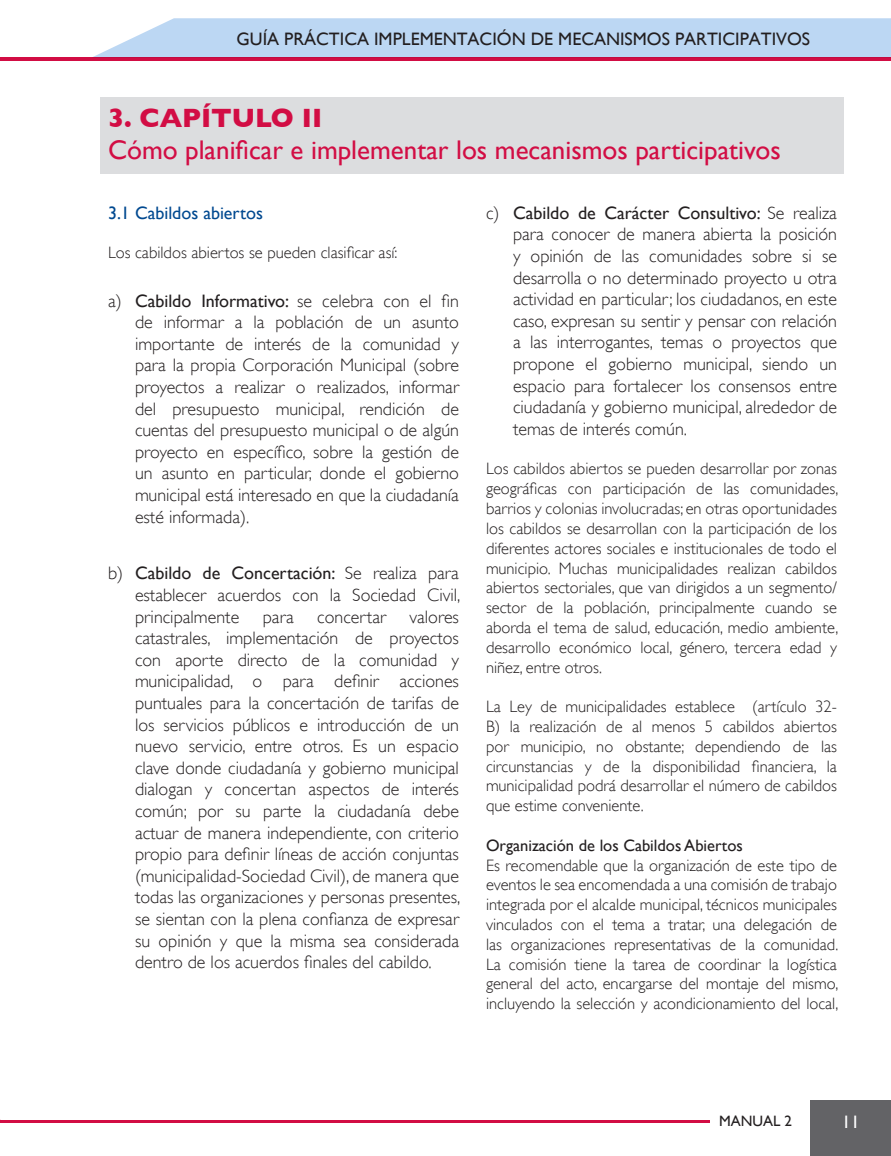
<style>
.page{position:relative;width:891px;height:1156px;background:#fff}
.page>*{position:absolute;margin:0;border:0;box-sizing:border-box;transform-origin:0 0}
.Titulo_18{font:27px "Gill Sans";color:#d20d44}
.Titulo_18-2{font:700 27px "Gill Sans";color:#d20d44}
.t1{font:300 18px/21.6px "Gill Sans";color:#231f20;text-align:justify}
.t2{font:18px "Gill Sans";color:#231f20}
.t3{font:18px "Gill Sans";color:#014990}
.t4{font:18px "Gill Sans";color:#fff}
.t5{font:300 16.5px/19.8px "Gill Sans";color:#231f20;text-align:justify}
.t6{font:16.5px "Gill Sans";color:#231f20}
.t7{font:15px "Gill Sans";color:#231f20}
.s1{font-weight:400}
</style>
<div class="page">
<div style="left:811px;top:1101px;width:80px;height:55px;background:#636366"></div>
<svg style="left:0;top:57px;width:891px;height:4px;background:#ce0c43"></svg>
<svg style="left:93px;top:18px;width:798px;height:39px;background:#c0d9f3"></svg>
<hr style="left:0;top:1120px;width:710px;height:2px;background:#d20d44">
<div style="left:101px;top:97px;width:743px;height:76px;background:#dcdddf"></div>
<p class="t2" style="left:237px;top:28px;width:575px">GUÍA PRÁCTICA IMPLEMENTACIÓN DE MECANISMOS PARTICIPATIVOS</p>
<p class="Titulo_18-2" style="left:108px;top:102px;width:216px">3. CAPÍTULO II</p>
<p class="Titulo_18" style="left:108px;top:134px;width:674px">Cómo planificar e implementar los mecanismos participativos</p>
<p class="t3" style="left:108px;top:202px;width:156px">3.1 Cabildos abiertos</p>
<p class="t5" style="left:108px;top:242px;width:291px">Los cabildos abiertos se pueden clasificar así:</p>
<p class="t1" style="left:135px;top:289px;width:326px;text-indent:-27px">a) <span class="s1">Cabildo Informativo:</span> se celebra con el fin de informar a la población de un asunto importante de interés de la comunidad y para la propia Corporación Municipal (sobre proyectos a realizar o realizados, informar del presupuesto municipal, rendición de cuentas del presupuesto municipal o de algún proyecto en específico, sobre la gestión de un asunto en particular, donde el gobierno municipal está interesado en que la ciudadanía esté informada).</p>
<p class="t1" style="left:135px;top:562px;width:327px;text-indent:-27px">b) <span class="s1">Cabildo de Concertación:</span> Se realiza para establecer acuerdos con la Sociedad Civil, principalmente</p>
<p class="t1" style="left:135px;top:605px;width:327px;text-indent:275px">valores catastrales, implementación de proyectos con aporte directo de la comunidad y municipalidad, o para definir acciones puntuales para la concertación de tarifas de los servicios públicos e introducción de un nuevo servicio, entre otros. Es un espacio clave donde ciudadanía y gobierno municipal dialogan y concertan aspectos de interés común; por su parte la ciudadanía debe actuar de manera independiente, con criterio propio para definir líneas de acción conjuntas (municipalidad-Sociedad Civil), de manera que todas las organizaciones y personas presentes, se sientan con la plena confianza de expresar su opinión y que la misma sea considerada dentro de los acuerdos finales del cabildo.</p>
<p class="t1" style="left:263px;top:605px;width:32px">para</p>
<p class="t1" style="left:317px;top:605px;width:70px">concertar</p>
<p class="t1" style="left:513px;top:201px;width:326px;text-indent:-27px">c) <span class="s1">Cabildo de Carácter Consultivo:</span> Se realiza para conocer de manera abierta la posición y opinión de las comunidades sobre si se desarrolla o no determinado proyecto u otra actividad en particular; los ciudadanos, en este caso, expresan su sentir y pensar con relación a las interrogantes, temas o proyectos que propone el gobierno municipal, siendo un espacio para fortalecer los consensos entre ciudadanía y gobierno municipal, alrededor de temas de interés común.</p>
<p class="t5" style="left:486px;top:458px;width:354px">Los cabildos abiertos se pueden desarrollar por zonas geográficas con participación de las comunidades, barrios y colonias involucradas; en otras oportunidades los cabildos se desarrollan con la participación de los diferentes actores sociales e institucionales de todo el municipio. Muchas municipalidades realizan cabildos abiertos sectoriales, que van dirigidos a un segmento/ sector de la población, principalmente cuando se aborda el tema de salud, educación, medio ambiente, desarrollo económico local, género, tercera edad y niñez, entre otros.</p>
<p class="t5" style="left:486px;top:696px;width:353px">La Ley de municipalidades establece (artículo 32- B) la realización de al menos 5 cabildos abiertos por municipio, no obstante; dependiendo de las circunstancias y de la disponibilidad financiera, la municipalidad podrá desarrollar el número de cabildos que estime conveniente.</p>
<p class="t6" style="left:486px;top:835px;width:258px">Organización de los Cabildos Abiertos</p>
<p class="t5" style="left:486px;top:854px;width:354px">Es recomendable que la organización de este tipo de eventos le sea encomendada a una comisión de trabajo integrada por el alcalde municipal, técnicos municipales vinculados con el tema a tratar, una delegación de las organizaciones representativas de la comunidad.<br>La comisión tiene la tarea de coordinar la logística general del acto, encargarse del montaje del mismo, incluyendo la selección y acondicionamiento del local,</p>
<p class="t7" style="left:719px;top:1111px;width:75px">MANUAL 2</p>
<p class="t4" style="left:842px;top:1111px;width:19px">11</p>
</div>
